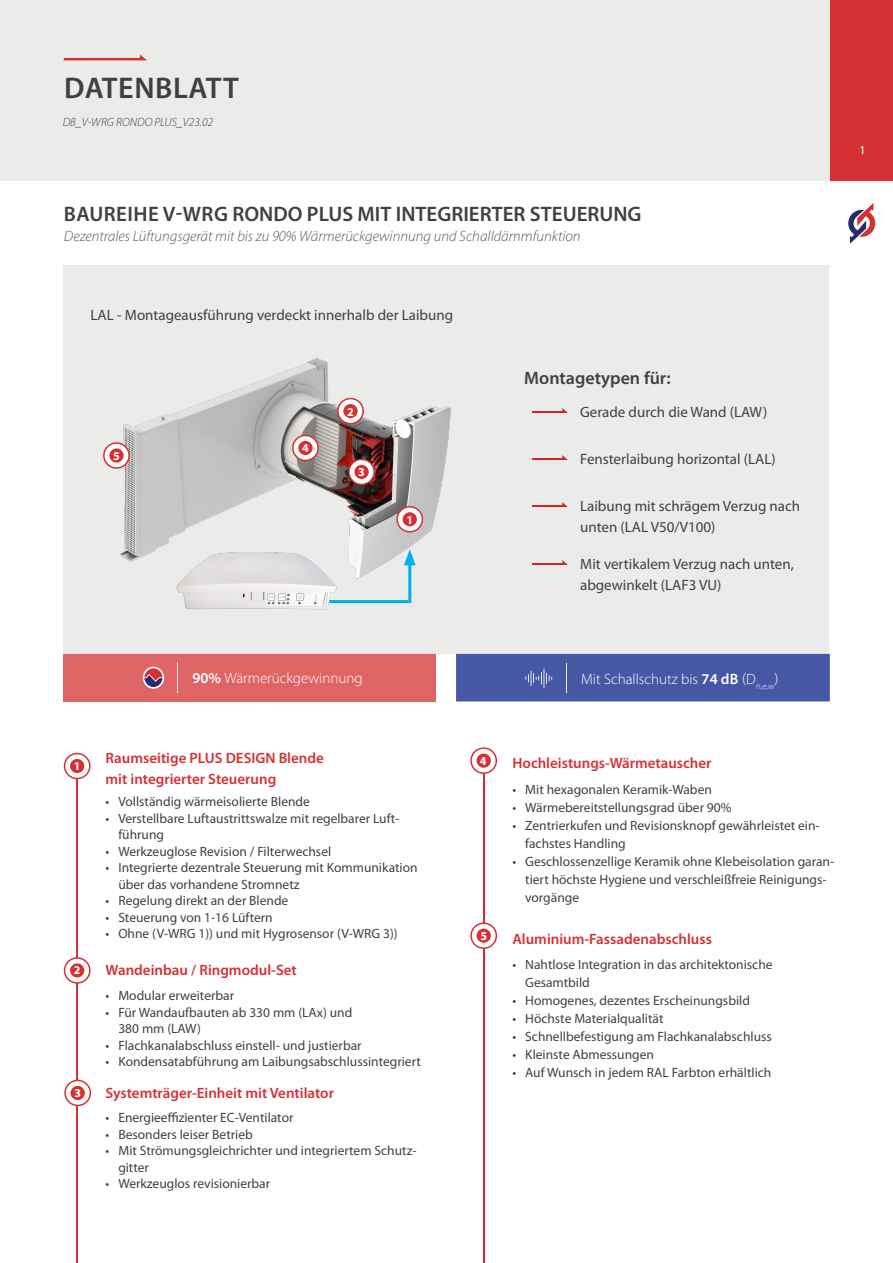
<style>
.page{position:relative;width:893px;height:1263px;background:#fff}
.page>*{position:absolute;margin:0;border:0;box-sizing:border-box;transform-origin:0 0}
.Kapitel-Headline{font:600 30px "Myriad Pro";letter-spacing:.02em;color:#3e4143}
.Baureihe-Headline{font:600 21px "Myriad Pro";color:#3d4144}
.Bildbeschriftung_Headline{font:600 18px "Myriad Pro";color:#3d4144}
.Aufzählung{font:600 15px/21px "Myriad Pro";color:#d53134}
.t1{font:15px/21px "Myriad Pro";color:#3e4143}
.t2{font:italic 300 15px "Myriad Pro";color:#57585a}
.t3{font:300 15px "Myriad Pro";color:#fff}
.Bildbeschriftung_Headline-2{font:15px "Myriad Pro";color:#3d4144}
.t4{font:13.5px/16.5px "Myriad Pro";color:#3e4143}
.Dateibezeichung_mit_Versionsnummer{font:italic 300 12px "Myriad Pro";color:#3e4143}
.t5{font:700 12px "Myriad Pro";color:#fff}
.Seitenzahl{font:12px "Myriad Pro";color:#fff}
.s1{font-weight:600}
</style>
<div class="page">
<div style="left:64px;top:266px;width:765px;height:388px;background:#ebebea"></div>
<div style="left:0;top:0;width:893px;height:181px;background:#ebebea"></div>
<svg style="left:848px;top:203px;width:27px;height:41px"></svg>
<div style="left:456px;top:654px;width:374px;height:47px;background:#4557a5"></div>
<hr style="left:566px;top:663px;width:1px;height:30px;background:#ececee">
<svg style="left:525px;top:668px;width:27px;height:20px"></svg>
<hr style="left:77px;top:760px;width:1px;height:503px;background:#d53134">
<hr style="left:483px;top:760px;width:1px;height:503px;background:#d53134">
<svg style="left:65px;top:753px;width:25px;height:25px"></svg>
<div style="left:64px;top:753px;width:27px;height:26px;border:2px solid #d53134;border-radius:50%"></div>
<div style="left:70px;top:759px;width:14px;height:14px;background:#d53134;border-radius:50%"></div>
<svg style="left:471px;top:748px;width:25px;height:25px"></svg>
<div style="left:470px;top:747px;width:27px;height:27px;border:2px solid #d53134;border-radius:50%"></div>
<div style="left:477px;top:753px;width:14px;height:15px;background:#d53134;border-radius:50%"></div>
<svg style="left:471px;top:923px;width:25px;height:25px"></svg>
<div style="left:470px;top:922px;width:27px;height:27px;border:2px solid #d53134;border-radius:50%"></div>
<div style="left:477px;top:928px;width:14px;height:15px;background:#d53134;border-radius:50%"></div>
<svg style="left:65px;top:958px;width:25px;height:25px"></svg>
<div style="left:64px;top:957px;width:27px;height:27px;border:2px solid #d53134;border-radius:50%"></div>
<div style="left:70px;top:963px;width:14px;height:14px;background:#d53134;border-radius:50%"></div>
<svg style="left:65px;top:1080px;width:25px;height:25px"></svg>
<div style="left:64px;top:1080px;width:27px;height:26px;border:2px solid #d53134;border-radius:50%"></div>
<div style="left:71px;top:1086px;width:14px;height:14px;background:#d53134;border-radius:50%"></div>
<div style="left:830px;top:0;width:63px;height:181px;background:#d53134"></div>
<svg style="left:64px;top:54px;width:83px;height:6px"></svg>
<img style="left:533px;top:409px;width:35px;height:4px">
<img style="left:533px;top:456px;width:35px;height:4px">
<img style="left:533px;top:502px;width:34px;height:4px">
<img style="left:533px;top:560px;width:34px;height:4px">
<div style="left:64px;top:654px;width:372px;height:47px;background:#df6466"></div>
<hr style="left:177px;top:662px;width:1px;height:31px;background:#ececee">
<svg style="left:143px;top:667px;width:21px;height:22px"></svg>
<svg style="left:144px;top:668px;width:18px;height:19px"></svg>
<img style="left:103px;top:358px;width:348px;height:246px">
<div style="left:104px;top:443px;width:25px;height:25px;background:#fff;border-radius:50%"></div>
<div style="left:103px;top:442px;width:27px;height:27px;border:2px solid #d53134;border-radius:50%"></div>
<div style="left:109px;top:448px;width:15px;height:15px;background:#d53134;border-radius:50%"></div>
<svg style="left:397px;top:507px;width:25px;height:25px"></svg>
<div style="left:396px;top:506px;width:27px;height:26px;border:2px solid #d53134;border-radius:50%"></div>
<div style="left:403px;top:512px;width:14px;height:14px;background:#d53134;border-radius:50%"></div>
<svg style="left:338px;top:399px;width:25px;height:25px"></svg>
<div style="left:337px;top:398px;width:27px;height:26px;border:2px solid #d53134;border-radius:50%"></div>
<div style="left:343px;top:404px;width:15px;height:14px;background:#d53134;border-radius:50%"></div>
<svg style="left:349px;top:459px;width:25px;height:25px"></svg>
<div style="left:348px;top:459px;width:27px;height:26px;border:2px solid #d53134;border-radius:50%"></div>
<div style="left:354px;top:465px;width:15px;height:14px;background:#d53134;border-radius:50%"></div>
<svg style="left:293px;top:435px;width:25px;height:25px"></svg>
<div style="left:292px;top:435px;width:27px;height:26px;border:2px solid #d53134;border-radius:50%"></div>
<div style="left:298px;top:441px;width:15px;height:14px;background:#d53134;border-radius:50%"></div>
<img style="left:167px;top:543px;width:181px;height:67px">
<hr style="left:329px;top:600px;width:79px;height:3px;background:#00aeef">
<hr style="left:408px;top:560px;width:3px;height:43px;background:#00aeef">
<svg style="left:404px;top:549px;width:12px;height:16px"></svg>
<p class="Kapitel-Headline" style="left:64px;top:69px;width:176px">DATENBLATT</p>
<p class="Dateibezeichung_mit_Versionsnummer" style="left:63px;top:115px;width:152px">DB_V-WRG RONDO PLUS_V23.02</p>
<p class="Baureihe-Headline" style="left:64px;top:201px;width:579px">BAUREIHE V-WRG RONDO PLUS MIT INTEGRIERTER STEUERUNG</p>
<p class="t2" style="left:64px;top:227px;width:518px">Dezentrales Lüftungsgerät mit bis zu 90% Wärmerückgewinnung und Schalldämmfunktion</p>
<p class="Bildbeschriftung_Headline-2" style="left:91px;top:305px;width:364px">LAL - Montageausführung verdeckt innerhalb der Laibung</p>
<p class="t5" style="left:113px;top:449px;width:8px">5</p>
<p class="t5" style="left:302px;top:442px;width:8px">4</p>
<p class="t5" style="left:347px;top:405px;width:8px">2</p>
<p class="t5" style="left:358px;top:466px;width:8px">3</p>
<p class="t5" style="left:406px;top:513px;width:8px">1</p>
<p class="Bildbeschriftung_Headline" style="left:524px;top:366px;width:148px">Montagetypen für:</p>
<p class="t1" style="left:580px;top:402px;width:189px">Gerade durch die Wand (LAW)</p>
<p class="t1" style="left:580px;top:448px;width:197px">Fensterlaibung horizontal (LAL)</p>
<p class="t1" style="left:580px;top:495px;width:222px">Laibung mit schrägem Verzug nach unten (LAL V50/V100)</p>
<p class="t1" style="left:580px;top:553px;width:215px">Mit vertikalem Verzug nach unten, abgewinkelt (LAF3 VU)</p>
<p class="Seitenzahl" style="left:859px;top:143px;width:8px">1</p>
<p class="t3" style="left:192px;top:669px;width:172px"><span class="s1">90%</span> Wärmerückgewinnung</p>
<p class="t5" style="left:74px;top:759px;width:8px">1</p>
<p class="t5" style="left:74px;top:964px;width:8px">2</p>
<p class="t5" style="left:75px;top:1086px;width:8px">3</p>
<p class="Aufzählung" style="left:106px;top:747px;width:220px">Raumseitige PLUS DESIGN Blende mit integrierter Steuerung</p>
<p class="t4" style="left:106px;top:793px;width:206px">• Vollständig wärmeisolierte Blende</p>
<p class="t4" style="left:118px;top:810px;width:282px;text-indent:-13px">• Verstellbare Luftaustrittswalze mit regelbarer Luft&shy;führung</p>
<p class="t4" style="left:106px;top:843px;width:227px">• Werkzeuglose Revision / Filterwechsel</p>
<p class="t4" style="left:118px;top:859px;width:301px;text-indent:-13px">• Integrierte dezentrale Steuerung mit Kommunikation über das vorhandene Stromnetz</p>
<p class="t4" style="left:106px;top:892px;width:184px">• Regelung direkt an der Blende</p>
<p class="t4" style="left:106px;top:909px;width:169px">• Steuerung von 1-16 Lüftern</p>
<p class="t4" style="left:106px;top:925px;width:294px">• Ohne (V-WRG 1)) und mit Hygrosensor (V-WRG 3))</p>
<p class="Aufzählung" style="left:106px;top:959px;width:193px">Wandeinbau / Ringmodul-Set</p>
<p class="t4" style="left:106px;top:987px;width:130px">• Modular erweiterbar</p>
<p class="t4" style="left:118px;top:1004px;width:235px;text-indent:-13px">• Für Wandaufbauten ab 330 mm (LAx) und<br>380 mm (LAW)</p>
<p class="t4" style="left:106px;top:1037px;width:258px">• Flachkanalabschluss einstell- und justierbar</p>
<p class="t4" style="left:106px;top:1053px;width:317px">• Kondensatabführung am Laibungsabschlussintegriert</p>
<p class="Aufzählung" style="left:106px;top:1082px;width:230px">Systemträger-Einheit mit Ventilator</p>
<p class="t4" style="left:106px;top:1109px;width:189px">• Energieeffizienter EC-Ventilator</p>
<p class="t4" style="left:106px;top:1125px;width:149px">• Besonders leiser Betrieb</p>
<p class="t4" style="left:118px;top:1142px;width:300px;text-indent:-13px">• Mit Strömungsgleichrichter und integriertem Schutz&shy;gitter</p>
<p class="t4" style="left:106px;top:1175px;width:166px">• Werkzeuglos revisionierbar</p>
<p class="t3" style="left:581px;top:670px;width:199px">Mit Schallschutz bis <span class="s1">74 dB</span> (D<sub>n,e,w</sub>)</p>
<p class="t5" style="left:480px;top:754px;width:8px">4</p>
<p class="t5" style="left:480px;top:929px;width:8px">5</p>
<p class="Aufzählung" style="left:512px;top:752px;width:201px">Hochleistungs-Wärmetauscher</p>
<p class="t4" style="left:512px;top:781px;width:201px">• Mit hexagonalen Keramik-Waben</p>
<p class="t4" style="left:512px;top:799px;width:221px">• Wärmebereitstellungsgrad über 90%</p>
<p class="t4" style="left:525px;top:816px;width:296px;line-height:18px;text-indent:-13px">• Zentrierkufen und Revisionsknopf gewährleistet ein&shy;fachstes Handling</p>
<p class="t4" style="left:525px;top:852px;width:311px;line-height:18px;text-indent:-13px">• Geschlossenzellige Keramik ohne Klebeisolation garan&shy;tiert höchste Hygiene und verschleißfreie Reinigungs&shy;vorgänge</p>
<p class="Aufzählung" style="left:512px;top:928px;width:201px">Aluminium-Fassadenabschluss</p>
<p class="t4" style="left:525px;top:955px;width:249px;line-height:18px;text-indent:-13px">• Nahtlose Integration in das architektonische<br>Gesamtbild</p>
<p class="t4" style="left:512px;top:991px;width:239px">• Homogenes, dezentes Erscheinungsbild</p>
<p class="t4" style="left:512px;top:1009px;width:153px">• Höchste Materialqualität</p>
<p class="t4" style="left:512px;top:1027px;width:261px">• Schnellbefestigung am Flachkanalabschluss</p>
<p class="t4" style="left:512px;top:1045px;width:143px">• Kleinste Abmessungen</p>
<p class="t4" style="left:512px;top:1063px;width:260px">• Auf Wunsch in jedem RAL Farbton erhältlich</p>
</div>
